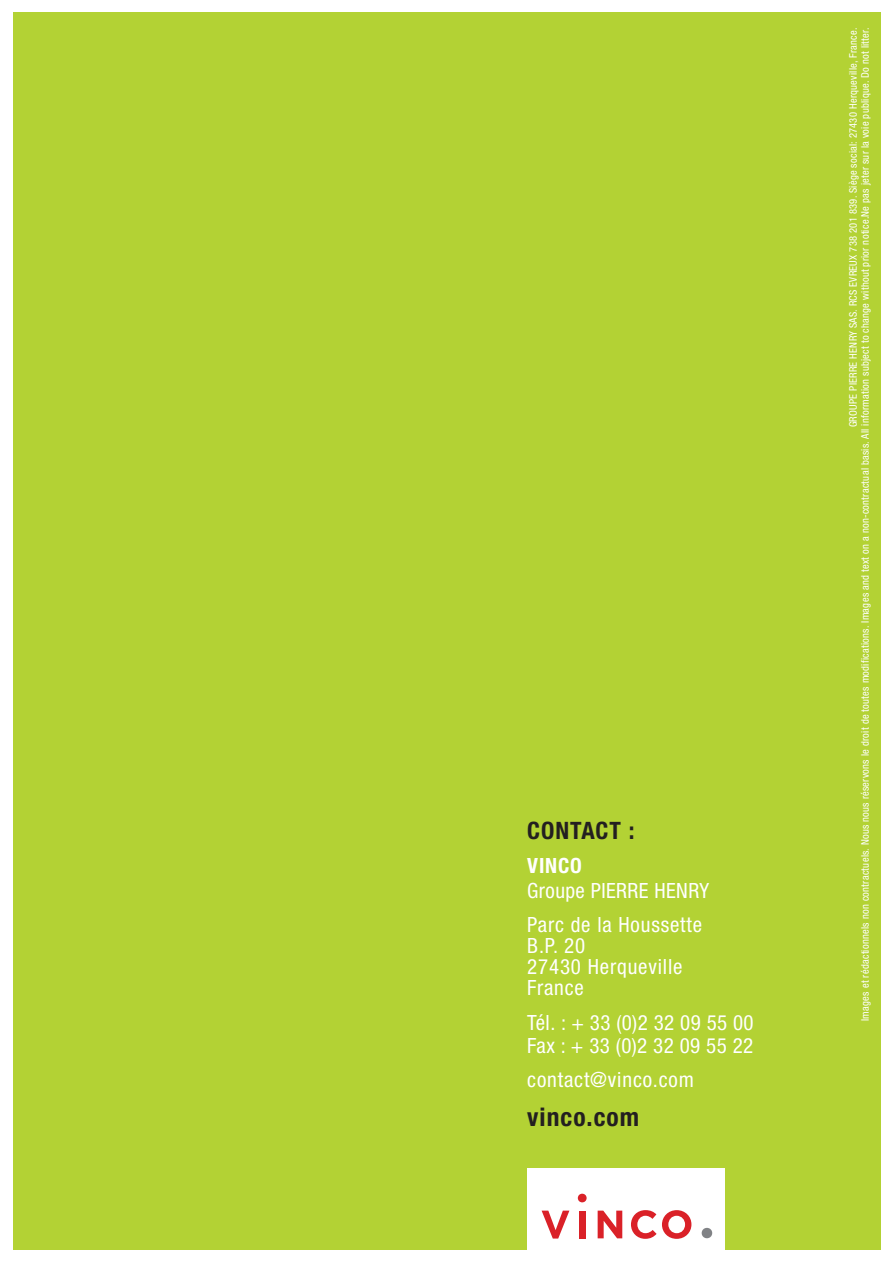
<style>
.page{position:relative;width:893px;height:1263px;background:#fff}
.page>*{position:absolute;margin:0;border:0;box-sizing:border-box;transform-origin:0 0}
.t1{font:700 condensed 25.5px "Helvetica Neue LT Std";letter-spacing:.04em;color:#231f20}
.t2{font:700 condensed 24px "Helvetica Neue LT Std";letter-spacing:.04em;color:#231f20}
.t3{font:condensed 21px/21px "Helvetica Neue LT Std";letter-spacing:.04em;color:#fff}
.t4{font:condensed 21px "Helvetica Neue LT Std";letter-spacing:.02em;color:#fff}
.t5{font:700 condensed 21px "Helvetica Neue LT Std";letter-spacing:.04em;color:#fff}
.t6{font:condensed 10.5px "Helvetica Neue LT Std";letter-spacing:.025em;color:#fff}
</style>
<div class="page">
<div style="left:13px;top:13px;width:867px;height:1237px;background:#b3d234"></div>
<div style="left:527px;top:1169px;width:198px;height:94px;background:#fff"></div>
<svg style="left:542px;top:1210px;width:27px;height:28px"></svg>
<div style="left:579px;top:1210px;width:6px;height:28px;background:#da2128"></div>
<svg style="left:598px;top:1210px;width:24px;height:28px"></svg>
<svg style="left:631px;top:1210px;width:60px;height:29px"></svg>
<div style="left:702px;top:1228px;width:10px;height:10px;background:#808285;border-radius:5px"></div>
<div style="left:578px;top:1194px;width:9px;height:8px;background:#da2128;border-radius:4px"></div>
<p class="t2" style="left:527px;top:816px;width:109px">CONTACT :</p>
<p class="t5" style="left:527px;top:852px;width:56px">VINCO</p>
<p class="t4" style="left:527px;top:878px;width:183px">Groupe PIERRE HENRY</p>
<p class="t3" style="left:527px;top:914px;width:176px">Parc de la Houssette<br>B.P. 20</p>
<p class="t3" style="left:527px;top:956px;width:157px">27430 Herqueville</p>
<p class="t3" style="left:527px;top:977px;width:58px">France</p>
<p class="t4" style="left:527px;top:1010px;width:228px">Tél. : + 33 (0)2 32 09 55 00</p>
<p class="t4" style="left:527px;top:1033px;width:227px">Fax : + 33 (0)2 32 09 55 22</p>
<p class="t3" style="left:527px;top:1069px;width:168px">contact@vinco.com</p>
<p class="t1" style="left:527px;top:1101px;width:113px">vinco.com</p>
<p class="t6" style="left:847px;top:427px;width:401px;rotate:-90deg">GROUPE PIERRE HENRY SAS. RCS EVREUX 738 201 839. Siège social: 27430 Herqueville, France.</p>
<p class="t6" style="left:859px;top:1021px;width:995px;rotate:-90deg">Images et rédactionnels non contractuels. Nous nous réservons le droit de toutes modifications. Images and text on a non-contractual basis. All information subject to change without prior notice.Ne pas jeter sur la voie publique. Do not litter.</p>
</div>
